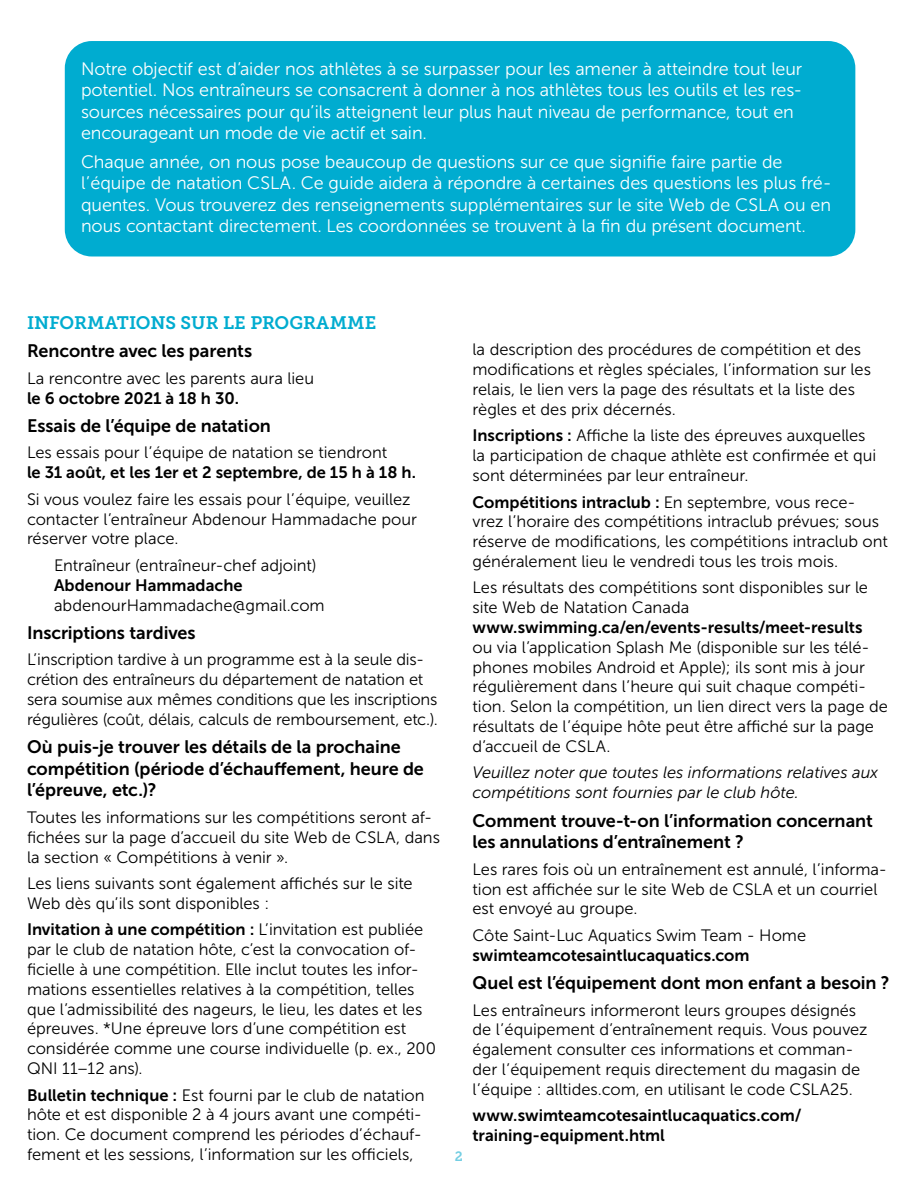
<style>
.page{position:relative;width:918px;height:1188px;background:#fff}
.page>*{position:absolute;margin:0;border:0;box-sizing:border-box;transform-origin:0 0}
.Paragraphs{font:18px/21.6px "Museo Sans 300";letter-spacing:-.005em;color:#fff}
.Subheads{font:18px/21.6px "Museo Sans 700";letter-spacing:-.005em;color:#000}
.Headers{font:18px "Museo Slab 700";letter-spacing:-.005em;color:#00acd0}
.Paragraphs-2{font:16.5px/19.8px "Museo Sans 300";letter-spacing:-.005em;color:#000}
.Paragraphs-3{font:italic 16.5px/19.8px "Museo Sans 300";letter-spacing:-.005em;color:#000}
.Paragraphs-4{font:16.5px/19.8px "Museo Sans 700";color:#000}
.t1{font:13.5px "Museo Slab 700";color:#73cee3}
.s1{font-family:"Museo Sans 700"}
</style>
<div class="page">
<div style="left:65px;top:41px;width:790px;height:215px;background:#00acd0;border-radius:27px"></div>
<p class="Paragraphs" style="left:81px;top:58px;width:723px">Notre objectif est d’aider nos athlètes à se surpasser pour les amener à atteindre tout leur potentiel. Nos entraîneurs se consacrent à donner à nos athlètes tous les outils et les res&shy;sources nécessaires pour qu’ils atteignent leur plus haut niveau de performance, tout en encourageant un mode de vie actif et sain.</p>
<p class="Paragraphs" style="left:81px;top:151px;width:752px">Chaque année, on nous pose beaucoup de questions sur ce que signifie faire partie de l’équipe de natation CSLA. Ce guide aidera à répondre à certaines des questions les plus fré&shy;quentes. Vous trouverez des renseignements supplémentaires sur le site Web de CSLA ou en nous contactant directement. Les coordonnées se trouvent à la fin du présent document.</p>
<p class="Headers" style="left:27px;top:312px;width:351px">INFORMATIONS SUR LE PROGRAMME</p>
<p class="Subheads" style="left:27px;top:340px;width:227px">Rencontre avec les parents</p>
<p class="Paragraphs-2" style="left:27px;top:368px;width:289px">La rencontre avec les parents aura lieu <span class="s1">le 6 octobre 2021 à 18 h 30.</span></p>
<p class="Subheads" style="left:27px;top:415px;width:245px">Essais de l’équipe de natation</p>
<p class="Paragraphs-2" style="left:27px;top:443px;width:390px">Les essais pour l’équipe de natation se tiendront<br><span class="s1">le 31 août, et les 1er et 2 septembre, de 15 h à 18 h.</span></p>
<p class="Paragraphs-2" style="left:27px;top:489px;width:392px">Si vous voulez faire les essais pour l’équipe, veuillez contacter l’entraîneur Abdenour Hammadache pour réserver votre place.</p>
<p class="Paragraphs-2" style="left:54px;top:556px;width:272px">Entraîneur (entraîneur-chef adjoint)<br><span class="s1">Abdenour Hammadache </span>abdenourHammadache@gmail.com</p>
<p class="Subheads" style="left:27px;top:622px;width:170px">Inscriptions tardives</p>
<p class="Paragraphs-2" style="left:27px;top:650px;width:412px">L’inscription tardive à un programme est à la seule dis&shy;crétion des entraîneurs du département de natation et sera soumise aux mêmes conditions que les inscriptions régulières (coût, délais, calculs de remboursement, etc.).</p>
<p class="Subheads" style="left:27px;top:736px;width:398px">Où puis-je trouver les détails de la prochaine compétition (période d’échauffement, heure de l’épreuve, etc.)?</p>
<p class="Paragraphs-2" style="left:27px;top:808px;width:414px">Toutes les informations sur les compétitions seront af&shy;fichées sur la page d’accueil du site Web de CSLA, dans la section « Compétitions à venir ».</p>
<p class="Paragraphs-2" style="left:27px;top:874px;width:387px">Les liens suivants sont également affichés sur le site<br>Web dès qu’ils sont disponibles :</p>
<p class="Paragraphs-2" style="left:27px;top:920px;width:411px"><span class="s1">Invitation à une compétition :</span> L’invitation est publiée par le club de natation hôte, c’est la convocation of&shy;ficielle à une compétition. Elle inclut toutes les infor&shy;mations essentielles relatives à la compétition, telles que l’admissibilité des nageurs, le lieu, les dates et les épreuves. *Une épreuve lors d’une compétition est considérée comme une course individuelle (p. ex., 200<br>QNI 11–12 ans).</p>
<p class="Paragraphs-2" style="left:27px;top:1085px;width:399px"><span class="s1">Bulletin technique :</span> Est fourni par le club de natation hôte et est disponible 2 à 4 jours avant une compéti&shy;tion. Ce document comprend les périodes d’échauf&shy;fement et les sessions, l’information sur les officiels,</p>
<p class="t1" style="left:455px;top:1149px;width:10px">2</p>
<p class="Paragraphs-2" style="left:472px;top:340px;width:400px">la description des procédures de compétition et des modifications et règles spéciales, l’information sur les relais, le lien vers la page des résultats et la liste des règles et des prix décernés.</p>
<p class="Paragraphs-2" style="left:472px;top:426px;width:405px"><span class="s1">Inscriptions :</span> Affiche la liste des épreuves auxquelles la participation de chaque athlète est confirmée et qui sont déterminées par leur entraîneur.</p>
<p class="Paragraphs-2" style="left:472px;top:492px;width:417px"><span class="s1">Compétitions intraclub :</span> En septembre, vous rece&shy;vrez l’horaire des compétitions intraclub prévues; sous réserve de modifications, les compétitions intraclub ont généralement lieu le vendredi tous les trois mois.</p>
<p class="Paragraphs-2" style="left:472px;top:578px;width:417px">Les résultats des compétitions sont disponibles sur le site Web de Natation Canada <span class="s1">www.swimming.ca/en/events-results/meet-results<br></span>ou via l’application Splash Me (disponible sur les télé&shy;phones mobiles Android et Apple); ils sont mis à jour régulièrement dans l’heure qui suit chaque compéti&shy;tion. Selon la compétition, un lien direct vers la page de résultats de l’équipe hôte peut être affiché sur la page d’accueil de CSLA.</p>
<p class="Paragraphs-3" style="left:472px;top:763px;width:407px">Veuillez noter que toutes les informations relatives aux compétitions sont fournies par le club hôte.</p>
<p class="Subheads" style="left:472px;top:810px;width:402px">Comment trouve-t-on l’information concernant les annulations d’entraînement ?</p>
<p class="Paragraphs-2" style="left:472px;top:859px;width:416px">Les rares fois où un entraînement est annulé, l’informa&shy;tion est affichée sur le site Web de CSLA et un courriel est envoyé au groupe.</p>
<p class="Paragraphs-2" style="left:472px;top:925px;width:335px">Côte Saint-Luc Aquatics Swim Team - Home <span class="s1">swimteamcotesaintlucaquatics.com</span></p>
<p class="Subheads" style="left:472px;top:972px;width:419px">Quel est l’équipement dont mon enfant a besoin ?</p>
<p class="Paragraphs-2" style="left:472px;top:1000px;width:397px">Les entraîneurs informeront leurs groupes désignés de l’équipement d’entraînement requis. Vous pouvez également consulter ces informations et comman&shy;der l’équipement requis directement du magasin de l’équipe : alltides.com, en utilisant le code CSLA25.</p>
<p class="Paragraphs-4" style="left:472px;top:1106px;width:331px">www.swimteamcotesaintlucaquatics.com/ training-equipment.html</p>
</div>
